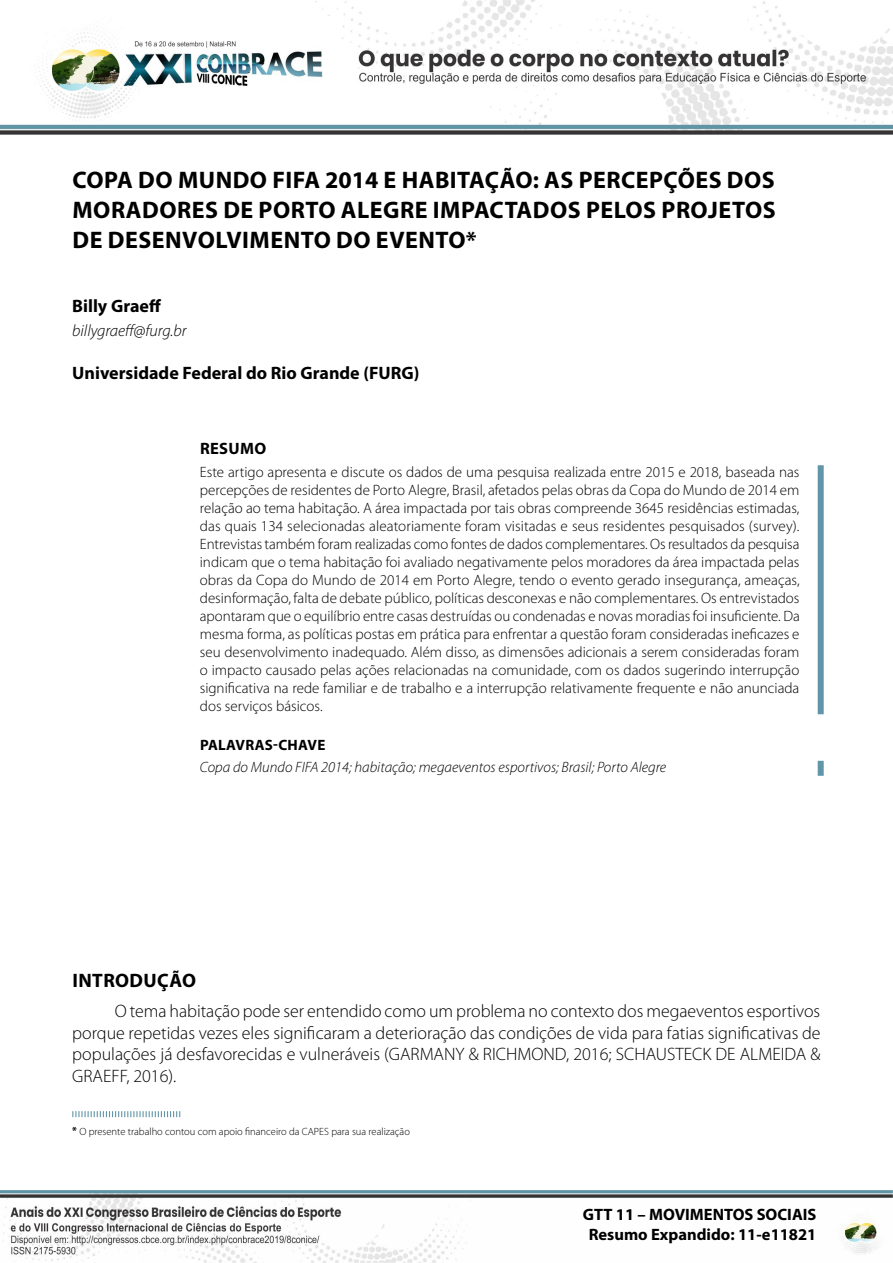
<style>
.page{position:relative;width:893px;height:1263px;background:#fff}
.page>*{position:absolute;margin:0;border:0;box-sizing:border-box;transform-origin:0 0}
.t1{font:700 24px/30px "Myriad Pro";letter-spacing:.02em;color:#000;text-align:justify}
.t2{font:700 19.5px "Myriad Pro";letter-spacing:.02em;color:#000}
.t3{font:300 18px/21.6px "Myriad Pro";color:#000;text-align:justify}
.t4{font:700 18px "Myriad Pro";color:#000}
.t5{font:700 16.5px/19.8px "Myriad Pro";color:#000;text-align:center}
.t6{font:italic 300 16.5px "Myriad Pro";color:#000}
.t7{font:300 15px/18px "Myriad Pro";color:#000;text-align:justify}
.t8{font:italic 300 15px "Myriad Pro";color:#000}
.t9{font:700 15px "Myriad Pro";letter-spacing:.02em;color:#000}
.t10{font:300 10.5px "Myriad Pro";color:#000}
.s1{color:#fff}
.s2{font-weight:700}
</style>
<div class="page">
<img style="left:0;top:0;width:893px;height:134px">
<img style="left:0;top:1190px;width:893px;height:73px">
<div style="left:818px;top:465px;width:6px;height:249px;background:#6196a8"></div>
<div style="left:818px;top:761px;width:6px;height:15px;background:#6196a8"></div>
<svg style="left:72px;top:1111px;width:108px;height:6px"></svg>
<h1 class="t1" style="left:73px;top:164px;width:705px">COPA DO MUNDO FIFA 2014 E HABITAÇÃO: AS PERCEPÇÕES DOS MORADORES DE PORTO ALEGRE IMPACTADOS PELOS PROJETOS DE DESENVOLVIMENTO DO EVENTO*<span class="s1">1</span></h1>
<p class="t4" style="left:72px;top:294px;width:90px">Billy Graeff</p>
<p class="t6" style="left:72px;top:321px;width:116px">billygraeff@furg.br</p>
<p class="t4" style="left:72px;top:361px;width:349px">Universidade Federal do Rio Grande (FURG)</p>
<p class="t5" style="left:200px;top:438px;width:68px">RESUMO</p>
<p class="t7" style="left:200px;top:462px;width:601px">Este artigo apresenta e discute os dados de uma pesquisa realizada entre 2015 e 2018, baseada nas percepções de residentes de Porto Alegre, Brasil, afetados pelas obras da Copa do Mundo de 2014 em relação ao tema habitação. A área impactada por tais obras compreende 3645 residências estimadas, das quais 134 selecionadas aleatoriamente foram visitadas e seus residentes pesquisados (survey).<br>Entrevistas também foram realizadas como fontes de dados complementares. Os resultados da pesquisa indicam que o tema habitação foi avaliado negativamente pelos moradores da área impactada pelas obras da Copa do Mundo de 2014 em Porto Alegre, tendo o evento gerado insegurança, ameaças, desinformação, falta de debate público, políticas desconexas e não complementares. Os entrevistados apontaram que o equilíbrio entre casas destruídas ou condenadas e novas moradias foi insuficiente. Da mesma forma, as políticas postas em prática para enfrentar a questão foram consideradas ineficazes e seu desenvolvimento inadequado. Além disso, as dimensões adicionais a serem consideradas foram o impacto causado pelas ações relacionadas na comunidade, com os dados sugerindo interrupção significativa na rede familiar e de trabalho e a interrupção relativamente frequente e não anunciada dos serviços básicos.</p>
<p class="t9" style="left:200px;top:735px;width:127px">PALAVRAS-CHAVE</p>
<p class="t8" style="left:200px;top:758px;width:468px">Copa do Mundo FIFA 2014; habitação; megaeventos esportivos; Brasil; Porto Alegre</p>
<h2 class="t2" style="left:72px;top:967px;width:125px">INTRODUÇÃO</h2>
<p class="t3" style="left:72px;top:1000px;width:750px;text-indent:43px">O tema habitação pode ser entendido como um problema no contexto dos megaeventos esportivos porque repetidas vezes eles significaram a deterioração das condições de vida para fatias significativas de populações já desfavorecidas e vulneráveis (GARMANY &amp; RICHMOND, 2016; SCHAUSTECK DE ALMEIDA &amp; GRAEFF, 2016).</p>
<p class="t10" style="left:72px;top:1125px;width:339px"><span class="s2">*</span> O presente trabalho contou com apoio financeiro da CAPES para sua realização</p>
<p class="t5" style="left:583px;top:1204px;width:235px">GTT 11 – MOVIMENTOS SOCIAIS<br>Resumo Expandido: 11-e11821</p>
</div>
